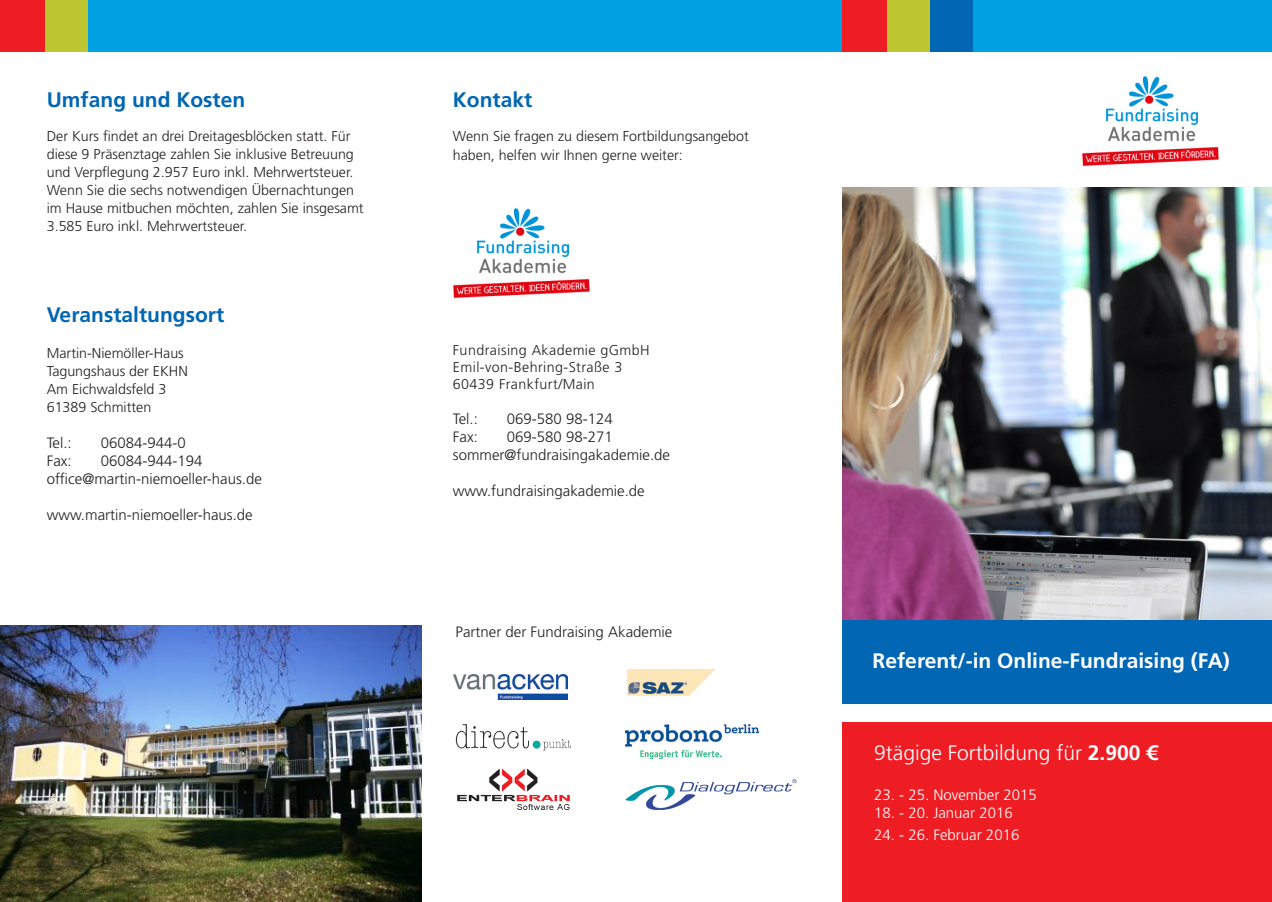
<style>
.page{position:relative;width:1272px;height:902px;background:#fff}
.page>*{position:absolute;margin:0;border:0;box-sizing:border-box;transform-origin:0 0}
.t1{font:700 21px "Frutiger LT Std";color:#0166b3}
.t2{font:700 21px "Frutiger LT Std";color:#fff}
.t3{font:300 21px "Frutiger LT Std";color:#fff}
.t4{font:300 15px/18px "Frutiger LT Std";color:#231f20;text-align:center}
.t5{font:300 15px "Frutiger LT Std";color:#fff}
.t6{font:300 14.25px/18px "Frutiger LT Std";color:#231f20}
.t7{font:300 14.25px/17.1px "Frutiger LT Std";letter-spacing:.03em;color:#231f20}
.s1{font-weight:700}
</style>
<div class="page">
<img style="left:842px;top:187px;width:429px;height:433px">
<div style="left:88px;top:0;width:1183px;height:52px;background:#00a1e3"></div>
<div style="left:842px;top:0;width:45px;height:52px;background:#ee1d23"></div>
<div style="left:887px;top:0;width:42px;height:52px;background:#bdc531"></div>
<div style="left:929px;top:0;width:43px;height:52px;background:#0166b3"></div>
<div style="left:0;top:0;width:45px;height:52px;background:#ee1d23"></div>
<div style="left:45px;top:0;width:43px;height:52px;background:#bdc531"></div>
<img style="left:454px;top:674px;width:113px;height:25px">
<img style="left:625px;top:779px;width:172px;height:30px">
<img style="left:457px;top:768px;width:113px;height:42px">
<img style="left:627px;top:669px;width:88px;height:27px">
<img style="left:455px;top:724px;width:116px;height:27px">
<img style="left:625px;top:724px;width:133px;height:34px">
<img style="left:1082px;top:76px;width:137px;height:90px">
<div style="left:842px;top:722px;width:429px;height:179px;background:#ee1d23"></div>
<div style="left:842px;top:620px;width:429px;height:83px;background:#0166b3"></div>
<img style="left:453px;top:208px;width:137px;height:90px">
<img style="left:0;top:625px;width:421px;height:276px">
<h1 class="t1" style="left:47px;top:87px;width:200px">Umfang und Kosten</h1>
<p class="t6" style="left:47px;top:127px;width:318px">Der Kurs findet an drei Dreitagesblöcken statt. Für diese 9 Präsenztage zahlen Sie inklusive Betreuung und Verpflegung 2.957 Euro inkl. Mehrwertsteuer.<br>Wenn Sie die sechs notwendigen Übernachtungen im Hause mitbuchen möchten, zahlen Sie insgesamt 3.585 Euro inkl. Mehrwertsteuer.</p>
<h1 class="t1" style="left:47px;top:302px;width:179px">Veranstaltungsort</h1>
<p class="t6" style="left:47px;top:344px;width:142px">Martin-Niemöller-Haus<br>Tagungshaus der EKHN<br>Am Eichwaldsfeld 3<br>61389 Schmitten</p>
<p class="t4" style="left:47px;top:434px;width:27px">Tel.:</p>
<p class="t4" style="left:101px;top:434px;width:87px">06084-944-0</p>
<p class="t4" style="left:47px;top:452px;width:26px">Fax:</p>
<p class="t4" style="left:47px;top:452px;width:217px">06084-944-194 office@martin-niemoeller-haus.de</p>
<p class="t4" style="left:47px;top:506px;width:207px">www.martin-niemoeller-haus.de</p>
<h1 class="t1" style="left:453px;top:87px;width:81px">Kontakt</h1>
<p class="t6" style="left:453px;top:127px;width:297px;line-height:18.9px">Wenn Sie fragen zu diesem Fortbildungsangebot haben, helfen wir Ihnen gerne weiter:</p>
<p class="t7" style="left:453px;top:341px;width:198px">Fundraising Akademie gGmbH<br>Emil-von-Behring-Straße 3<br>60439 Frankfurt/Main</p>
<p class="t4" style="left:453px;top:410px;width:27px">Tel.:</p>
<p class="t4" style="left:507px;top:410px;width:107px">069-580 98-124</p>
<p class="t4" style="left:453px;top:428px;width:26px">Fax:</p>
<p class="t4" style="left:453px;top:428px;width:219px">069-580 98-271 sommer@fundraisingakademie.de</p>
<p class="t4" style="left:453px;top:482px;width:193px">www.fundraisingakademie.de</p>
<p class="t4" style="left:455px;top:623px;width:218px">Partner der Fundraising Akademie</p>
<h1 class="t2" style="left:872px;top:648px;width:359px">Referent/-in Online-Fundraising (FA)</h1>
<h1 class="t3" style="left:874px;top:741px;width:285px">9tägige Fortbildung für <span class="s1">2.900 €</span></h1>
<p class="t5" style="left:874px;top:786px;width:164px">23. - 25. November 2015</p>
<p class="t5" style="left:874px;top:804px;width:140px">18. - 20. Januar 2016</p>
<p class="t5" style="left:874px;top:825px;width:147px">24. - 26. Februar 2016</p>
</div>
